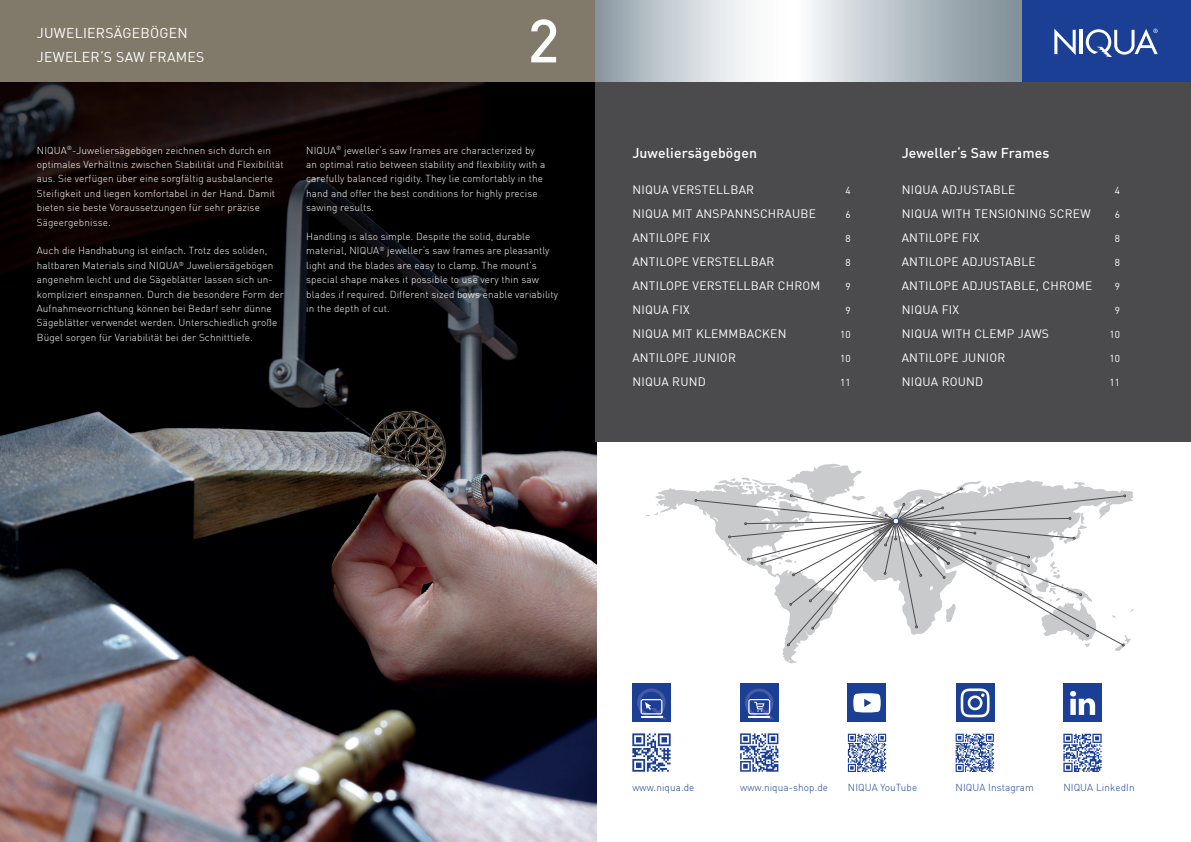
<style>
.page{position:relative;width:1191px;height:842px;background:#fff}
.page>*{position:absolute;margin:0;border:0;box-sizing:border-box;transform-origin:0 0}
.t1{font:500 60px "DIN";color:#fff}
.t2{font:500 14px "DIN";letter-spacing:.01em;color:#fff}
.t3{font:14px/24px "DIN";letter-spacing:.02em;color:#fff}
.t4{font:12px/24px "DIN";letter-spacing:.02em;color:#fff}
.t5{font:300 10px/14.4px "DIN";letter-spacing:.01em;color:#fff}
.t6{font:300 10px "DIN";letter-spacing:.01em;color:#1b3f94}
.t7{font:10px "DIN";letter-spacing:.01em;color:#fff}
</style>
<div class="page">
<img style="left:0;top:82px;width:596px;height:760px">
<div style="left:595px;top:0;width:596px;height:441px;background:#4b4a4d"></div>
<div style="left:0;top:0;width:1021px;height:82px;background:#817a6b"></div>
<div style="left:1021px;top:0;width:170px;height:82px;background:#1b3f94"></div>
<svg style="left:1054px;top:29px;width:21px;height:26px"></svg>
<hr style="left:1080px;top:30px;width:3px;height:24px;background:#fff">
<svg style="left:1085px;top:29px;width:72px;height:28px"></svg>
<svg style="left:645px;top:464px;width:489px;height:199px"></svg>
<div style="left:892px;top:518px;width:7px;height:6px;border:1px solid #1b3f94;border-radius:50%"></div>
<svg style="left:595px;top:0;width:426px;height:82px;background:#c3cbd0"></svg>
<div style="left:847px;top:684px;width:39px;height:38px;background:#1b3f94"></div>
<svg style="left:632px;top:733px;width:38px;height:39px"></svg>
<svg style="left:740px;top:733px;width:38px;height:39px"></svg>
<svg style="left:848px;top:734px;width:38px;height:38px"></svg>
<div style="left:632px;top:684px;width:38px;height:38px;background:#1b3f94"></div>
<svg style="left:637px;top:688px;width:29px;height:31px"></svg>
<div style="left:740px;top:684px;width:38px;height:38px;background:#1b3f94"></div>
<svg style="left:745px;top:688px;width:29px;height:31px"></svg>
<svg style="left:955px;top:734px;width:39px;height:38px"></svg>
<svg style="left:1063px;top:734px;width:38px;height:38px"></svg>
<svg style="left:853px;top:693px;width:27px;height:19px"></svg>
<div style="left:1063px;top:683px;width:39px;height:39px;background:#1b3f94"></div>
<svg style="left:1070px;top:691px;width:25px;height:24px"></svg>
<div style="left:955px;top:683px;width:39px;height:39px;background:#1b3f94"></div>
<svg style="left:960px;top:688px;width:29px;height:29px"></svg>
<h2 class="t3" style="left:37px;top:21px;width:169px">JUWELIERSÄGEBÖGEN<br>JEWELER‘S SAW FRAMES</h2>
<h1 class="t1" style="left:527px;top:2px;width:33px">2</h1>
<p class="t5" style="left:37px;top:143px;width:248px">NIQUA<sup>®</sup>-Juweliersägebögen zeichnen sich durch ein optimales Verhältnis zwischen Stabilität und Flexibilität aus. Sie verfügen über eine sorgfältig ausbalancierte Steifigkeit und liegen komfortabel in der Hand. Damit bieten sie beste Voraussetzungen für sehr präzise Sägeergebnisse.</p>
<p class="t5" style="left:37px;top:244px;width:248px">Auch die Handhabung ist einfach. Trotz des soliden, haltbaren Materials sind NIQUA<sup>®</sup> Juweliersägebögen angenehm leicht und die Sägeblätter lassen sich un&shy;kompliziert einspannen. Durch die besondere Form der Aufnahmevorrichtung können bei Bedarf sehr dünne Sägeblätter verwendet werden. Unterschiedlich große Bügel sorgen für Variabilität bei der Schnitttiefe.</p>
<p class="t5" style="left:306px;top:143px;width:241px">NIQUA<sup>®</sup> jeweller‘s saw frames are characterized by an optimal ratio between stability and flexibility with a carefully balanced rigidity. They lie comfortably in the hand and offer the best conditions for highly precise sawing results.</p>
<p class="t5" style="left:306px;top:229px;width:253px">Handling is also simple. Despite the solid, durable material, NIQUA<sup>®</sup> jeweller‘s saw frames are pleasantly light and the blades are easy to clamp. The mount’s special shape makes it possible to use very thin saw blades if required. Different sized bows enable variability in the depth of cut.</p>
<h2 class="t2" style="left:632px;top:144px;width:126px">Juweliersägebögen</h2>
<p class="t4" style="left:632px;top:178px;width:189px">NIQUA VERSTELLBAR<br>NIQUA MIT ANSPANNSCHRAUBE<br>ANTILOPE FIX<br>ANTILOPE VERSTELLBAR<br>ANTILOPE VERSTELLBAR CHROM<br>NIQUA FIX<br>NIQUA MIT KLEMMBACKEN<br>ANTILOPE JUNIOR<br>NIQUA RUND</p>
<p class="t7" style="left:845px;top:185px;width:7px">4</p>
<p class="t7" style="left:845px;top:209px;width:7px">6</p>
<p class="t7" style="left:845px;top:233px;width:7px">8</p>
<p class="t7" style="left:845px;top:257px;width:7px">8</p>
<p class="t7" style="left:845px;top:281px;width:7px">9</p>
<p class="t7" style="left:845px;top:305px;width:7px">9</p>
<p class="t7" style="left:840px;top:329px;width:12px">10</p>
<p class="t7" style="left:840px;top:353px;width:12px">10</p>
<p class="t7" style="left:840px;top:377px;width:12px">11</p>
<h2 class="t2" style="left:901px;top:144px;width:149px">Jeweller‘s Saw Frames</h2>
<p class="t4" style="left:901px;top:178px;width:192px">NIQUA ADJUSTABLE<br>NIQUA WITH TENSIONING SCREW<br>ANTILOPE FIX<br>ANTILOPE ADJUSTABLE<br>ANTILOPE ADJUSTABLE, CHROME<br>NIQUA FIX<br>NIQUA WITH CLEMP JAWS<br>ANTILOPE JUNIOR<br>NIQUA ROUND</p>
<p class="t7" style="left:1114px;top:185px;width:7px">4</p>
<p class="t7" style="left:1114px;top:209px;width:7px">6</p>
<p class="t7" style="left:1114px;top:233px;width:7px">8</p>
<p class="t7" style="left:1114px;top:257px;width:7px">8</p>
<p class="t7" style="left:1114px;top:281px;width:7px">9</p>
<p class="t7" style="left:1114px;top:305px;width:7px">9</p>
<p class="t7" style="left:1109px;top:329px;width:12px">10</p>
<p class="t7" style="left:1109px;top:353px;width:12px">10</p>
<p class="t7" style="left:1109px;top:377px;width:12px">11</p>
<p class="t6" style="left:632px;top:781px;width:64px">www.niqua.de</p>
<p class="t6" style="left:740px;top:781px;width:90px">www.niqua-shop.de</p>
<p class="t6" style="left:848px;top:781px;width:71px">NIQUA YouTube</p>
<p class="t6" style="left:955px;top:781px;width:80px">NIQUA Instagram</p>
<p class="t6" style="left:1063px;top:781px;width:73px">NIQUA LinkedIn</p>
</div>
